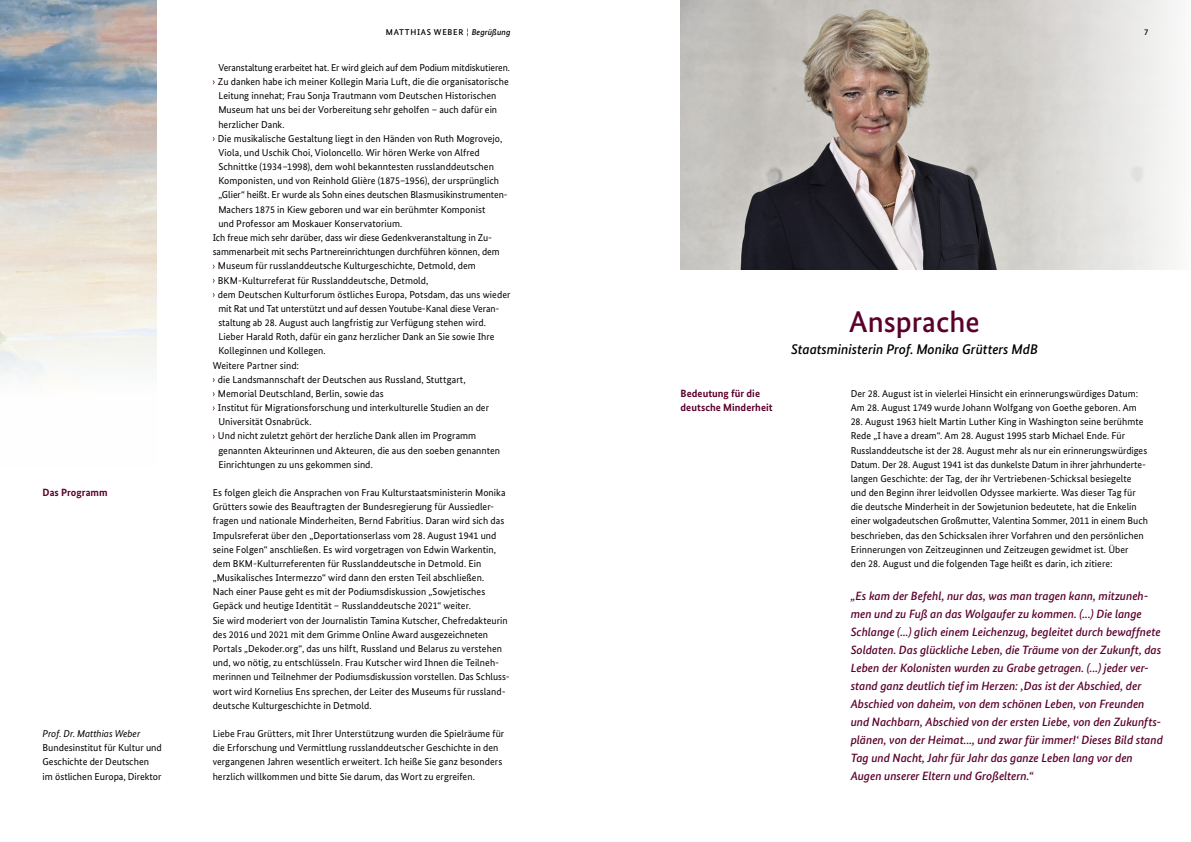
<style>
.page{position:relative;width:1191px;height:842px;background:#fff}
.page>*{position:absolute;margin:0;border:0;box-sizing:border-box;transform-origin:0 0}
.t1{font:500 30px "Bundes Sans";color:#5b002c}
.t2{font:italic 500 14px "Bundes Sans";color:#000}
.t3{font:italic 500 12px/18px "Bundes Sans";letter-spacing:-.005em;color:#5b002c}
.t4{font:700 10.5px/14.2px "Bundes Sans";letter-spacing:.005em;color:#5b002c}
.t5{font:10px/14.2px "Bundes Sans";letter-spacing:.005em;color:#000}
.t6{font:italic 10px "Bundes Sans";color:#000}
.t7{font:500 8.5px "Bundes Sans";letter-spacing:.08em;color:#000}
.s1{color:#5b002c}
.s2{font-style:italic}
</style>
<div class="page">
<img style="left:680px;top:0;width:496px;height:269px">
<img style="left:0;top:0;width:156px;height:382px">
<p class="t4" style="left:43px;top:485px;width:67px">Das Programm</p>
<p class="t6" style="left:43px;top:727px;width:99px">Prof. Dr. Matthias Weber</p>
<p class="t5" style="left:43px;top:741px;width:121px">Bundesinstitut für Kultur und<br>Geschichte der Deutschen im östlichen Europa, Direktor</p>
<p class="t7" style="left:386px;top:27px;width:126px">MATTHIAS WEBER <span class="s1">¦</span> <span class="s2">Begrüßung</span></p>
<p class="t7" style="left:1144px;top:27px;width:6px">7</p>
<p class="t5" style="left:218px;top:60px;width:293px">Veranstaltung erarbeitet hat. Er wird gleich auf dem Podium mitdiskutieren.</p>
<p class="t5" style="left:218px;top:74px;width:292px">Zu danken habe ich meiner Kollegin Maria Luft, die die organisatorische</p>
<p class="t5" style="left:218px;top:89px;width:280px">Leitung innehat; Frau Sonja Trautmann vom Deutschen Historischen</p>
<p class="t5" style="left:218px;top:103px;width:280px">Museum hat uns bei der Vorbereitung sehr geholfen – auch dafür ein</p>
<p class="t5" style="left:218px;top:117px;width:68px">herzlicher Dank.</p>
<p class="t5" style="left:218px;top:131px;width:286px">Die musikalische Gestaltung liegt in den Händen von Ruth Mogrovejo,</p>
<p class="t5" style="left:218px;top:145px;width:263px">Viola, und Uschik Choi, Violoncello. Wir hören Werke von Alfred</p>
<p class="t5" style="left:218px;top:159px;width:277px">Schnittke (1934–1998), dem wohl bekanntesten russlanddeutschen</p>
<p class="t5" style="left:218px;top:174px;width:282px">Komponisten, und von Reinhold Glière (1875–1956), der ursprünglich</p>
<p class="t5" style="left:218px;top:188px;width:291px">„Glier“ heißt. Er wurde als Sohn eines deutschen Blasmusikinstrumenten-</p>
<p class="t5" style="left:218px;top:202px;width:269px">Machers 1875 in Kiew geboren und war ein berühmter Komponist</p>
<p class="t5" style="left:218px;top:216px;width:185px">und Professor am Moskauer Konservatorium.</p>
<p class="t5" style="left:213px;top:230px;width:281px">Ich freue mich sehr darüber, dass wir diese Gedenkveranstaltung in Zu-</p>
<p class="t5" style="left:213px;top:244px;width:288px">sammenarbeit mit sechs Partnereinrichtungen durchführen können, dem</p>
<p class="t5" style="left:218px;top:259px;width:259px">Museum für russlanddeutsche Kulturgeschichte, Detmold, dem</p>
<p class="t5" style="left:218px;top:273px;width:212px">BKM-Kulturreferat für Russlanddeutsche, Detmold,</p>
<p class="t5" style="left:218px;top:287px;width:294px">dem Deutschen Kulturforum östliches Europa, Potsdam, das uns wieder</p>
<p class="t5" style="left:218px;top:301px;width:283px">mit Rat und Tat unterstützt und auf dessen Youtube-Kanal diese Veran-</p>
<p class="t5" style="left:218px;top:315px;width:269px">staltung ab 28. August auch langfristig zur Verfügung stehen wird.</p>
<p class="t5" style="left:218px;top:330px;width:278px">Lieber Harald Roth, dafür ein ganz herzlicher Dank an Sie sowie Ihre</p>
<p class="t5" style="left:218px;top:344px;width:109px">Kolleginnen und Kollegen.</p>
<p class="t5" style="left:213px;top:358px;width:88px">Weitere Partner sind:</p>
<p class="t5" style="left:218px;top:372px;width:249px">die Landsmannschaft der Deutschen aus Russland, Stuttgart,</p>
<p class="t5" style="left:218px;top:386px;width:167px">Memorial Deutschland, Berlin, sowie das</p>
<p class="t5" style="left:218px;top:400px;width:273px">Institut für Migrationsforschung und interkulturelle Studien an der</p>
<p class="t5" style="left:218px;top:415px;width:95px">Universität Osnabrück.</p>
<p class="t5" style="left:218px;top:429px;width:260px">Und nicht zuletzt gehört der herzliche Dank allen im Programm</p>
<p class="t5" style="left:218px;top:443px;width:283px">genannten Akteurinnen und Akteuren, die aus den soeben genannten</p>
<p class="t5" style="left:218px;top:457px;width:156px">Einrichtungen zu uns gekommen sind.</p>
<p class="t5" style="left:213px;top:485px;width:299px">Es folgen gleich die Ansprachen von Frau Kulturstaatsministerin Monika Grütters sowie des Beauftragten der Bundesregierung für Aussiedler&shy;fragen und nationale Minderheiten, Bernd Fabritius. Daran wird sich das Impulsreferat über den „Deportationserlass vom 28. August 1941 und seine Folgen“ anschließen. Es wird vorgetragen von Edwin Warkentin, dem BKM-Kulturreferenten für Russlanddeutsche in Detmold. Ein „Musikalisches Intermezzo“ wird dann den ersten Teil abschließen.<br>Nach einer Pause geht es mit der Podiumsdiskussion „Sowjetisches Gepäck und heutige Identität – Russlanddeutsche 2021“ weiter.<br>Sie wird moderiert von der Journalistin Tamina Kutscher, Chefredakteurin des 2016 und 2021 mit dem Grimme Online Award ausgezeichneten Portals „Dekoder.org“, das uns hilft, Russland und Belarus zu verstehen und, wo nötig, zu entschlüsseln. Frau Kutscher wird Ihnen die Teilneh&shy;merinnen und Teilnehmer der Podiumsdiskussion vorstellen. Das Schluss&shy;wort wird Kornelius Ens sprechen, der Leiter des Museums für russland&shy;deutsche Kulturgeschichte in Detmold.</p>
<p class="t5" style="left:213px;top:726px;width:293px">Liebe Frau Grütters, mit Ihrer Unterstützung wurden die Spielräume für die Erforschung und Vermittlung russlanddeutscher Geschichte in den vergangenen Jahren wesentlich erweitert. Ich heiße Sie ganz besonders herzlich willkommen und bitte Sie darum, das Wort zu ergreifen.</p>
<h1 class="t1" style="left:849px;top:304px;width:132px">Ansprache</h1>
<h2 class="t2" style="left:791px;top:341px;width:248px">Staatsministerin Prof. Monika Grütters MdB</h2>
<p class="t4" style="left:680px;top:386px;width:94px">Bedeutung für die deutsche Minderheit</p>
<p class="t5" style="left:850px;top:386px;width:289px">Der 28. August ist in vielerlei Hinsicht ein erinnerungswürdiges Datum:<br>Am 28. August 1749 wurde Johann Wolfgang von Goethe geboren. Am</p>
<p class="t5" style="left:850px;top:415px;width:299px">28. August 1963 hielt Martin Luther King in Washington seine berühmte Rede „I have a dream“. Am 28. August 1995 starb Michael Ende. Für Russlanddeutsche ist der 28. August mehr als nur ein erinnerungswürdiges Datum. Der 28. August 1941 ist das dunkelste Datum in ihrer jahrhunderte&shy;langen Geschichte: der Tag, der ihr Vertriebenen-Schicksal besiegelte und den Beginn ihrer leidvollen Odyssee markierte. Was dieser Tag für die deutsche Minderheit in der Sowjetunion bedeutete, hat die Enkelin einer wolgadeutschen Großmutter, Valentina Sommer, 2011 in einem Buch beschrieben, das den Schicksalen ihrer Vorfahren und den persönlichen Erinnerungen von Zeitzeuginnen und Zeitzeugen gewidmet ist. Über<br>den 28. August und die folgenden Tage heißt es darin, ich zitiere:</p>
<p class="t3" style="left:850px;top:587px;width:314px">„Es kam der Befehl, nur das, was man tragen kann, mitzuneh&shy;men und zu Fuß an das Wolgaufer zu kommen. (...) Die lange Schlange (...) glich einem Leichenzug, begleitet durch bewaffnete Soldaten. Das glückliche Leben, die Träume von der Zukunft, das Leben der Kolonisten wurden zu Grabe getragen. (...) jeder ver&shy;stand ganz deutlich tief im Herzen: ,Das ist der Abschied, der Abschied von daheim, von dem schönen Leben, von Freunden und Nachbarn, Abschied von der ersten Liebe, von den Zukunfts&shy;plänen, von der Heimat..., und zwar für immer!‘ Dieses Bild stand Tag und Nacht, Jahr für Jahr das ganze Leben lang vor den Augen unserer Eltern und Großeltern.“</p>
</div>
